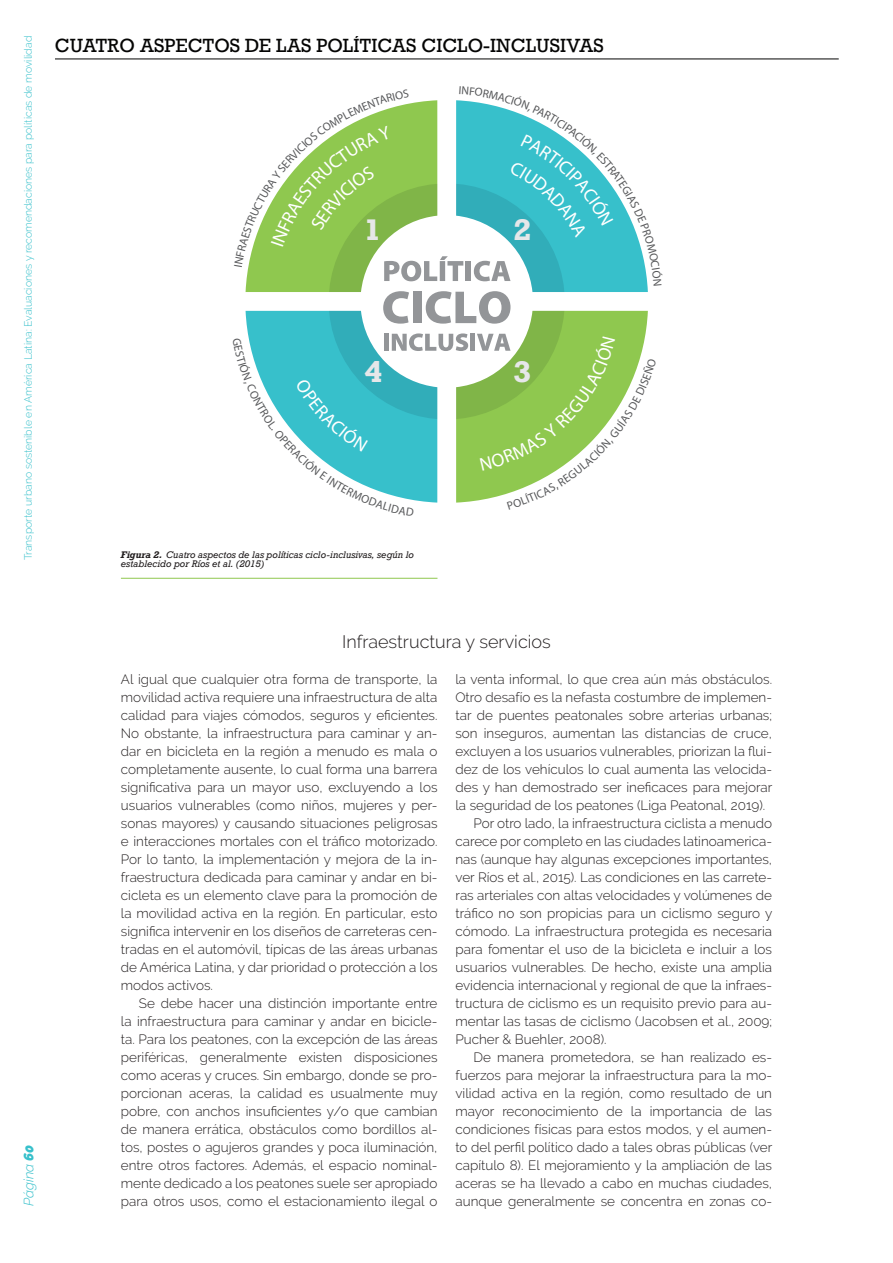
<style>
.page{position:relative;width:893px;height:1263px;background:#fff}
.page>*{position:absolute;margin:0;border:0;box-sizing:border-box;transform-origin:0 0}
.t1{font:700 28.05px "Rockwell";color:#fff}
.t2{font:18px "Rockwell";color:#050504}
.t3{font:300 18px "Raleway";color:#231f20}
.t4{font:300 13.5px/18px "Raleway";color:#231f20;text-align:justify}
.t5{font:italic 300 13.5px "Raleway";color:#37c0cb}
.t6{font:300 10.5px "Raleway";color:#37c0cb}
.t7{font:italic 9px/9px "Rockwell";color:#231f20}
.s1{font-weight:700}
.s2{font-weight:900}
</style>
<div class="page">
<hr style="left:55px;top:59px;width:784px;height:1px;background:#050504">
<hr style="left:121px;top:578px;width:316px;height:1px;background:#8fc84f">
<svg style="left:245px;top:100px;width:403px;height:403px"></svg>
<p class="t6" style="left:22px;top:560px;width:525px;rotate:-90deg">Transporte urbano sostenible en América Latina: Evaluaciones y recomendaciones para políticas de movilidad</p>
<h2 class="t2" style="left:55px;top:34px;width:550px">CUATRO ASPECTOS DE LAS POLÍTICAS CICLO-INCLUSIVAS</h2>
<h1 class="t1" style="left:364px;top:212px;width:19px">1</h1>
<h1 class="t1" style="left:513px;top:212px;width:19px">2</h1>
<h1 class="t1" style="left:364px;top:353px;width:19px">4</h1>
<h1 class="t1" style="left:513px;top:354px;width:19px">3</h1>
<p class="t7" style="left:121px;top:550px;width:295px"><span class="s1">Figura 2.</span> Cuatro aspectos de las políticas ciclo-inclusivas, según lo establecido por Ríos et al. (2015)</p>
<p class="t5" style="left:21px;top:1206px;width:63px;rotate:-90deg">Página <span class="s2">60</span></p>
<h2 class="t3" style="left:342px;top:631px;width:210px">Infraestructura y servicios</h2>
<p class="t4" style="left:121px;top:670px;width:318px">Al igual que cualquier otra forma de transporte, la movilidad activa requiere una infraestructura de alta calidad para viajes cómodos, seguros y eficientes.<br>No obstante, la infraestructura para caminar y an&shy;dar en bicicleta en la región a menudo es mala o completamente ausente, lo cual forma una barrera significativa para un mayor uso, excluyendo a los usuarios vulnerables (como niños, mujeres y per&shy;sonas mayores) y causando situaciones peligrosas e interacciones mortales con el tráfico motorizado.<br>Por lo tanto, la implementación y mejora de la in&shy;fraestructura dedicada para caminar y andar en bi&shy;cicleta es un elemento clave para la promoción de la movilidad activa en la región. En particular, esto significa intervenir en los diseños de carreteras cen&shy;tradas en el automóvil, típicas de las áreas urbanas de América Latina, y dar prioridad o protección a los modos activos.</p>
<p class="t4" style="left:121px;top:994px;width:318px;text-indent:18px">Se debe hacer una distinción importante entre la infraestructura para caminar y andar en bicicle&shy;ta. Para los peatones, con la excepción de las áreas periféricas, generalmente existen disposiciones como aceras y cruces. Sin embargo, donde se pro&shy;porcionan aceras, la calidad es usualmente muy pobre, con anchos insuficientes y/o que cambian de manera errática, obstáculos como bordillos al&shy;tos, postes o agujeros grandes y poca iluminación, entre otros factores. Además, el espacio nominal&shy;mente dedicado a los peatones suele ser apropiado para otros usos, como el estacionamiento ilegal o</p>
<p class="t4" style="left:455px;top:670px;width:318px">la venta informal, lo que crea aún más obstáculos.</p>
<p class="t4" style="left:455px;top:688px;width:318px">Otro desafío es la nefasta costumbre de implemen-</p>
<p class="t4" style="left:455px;top:706px;width:318px">tar de puentes peatonales sobre arterias urbanas;</p>
<p class="t4" style="left:455px;top:724px;width:318px">son inseguros, aumentan las distancias de cruce,</p>
<p class="t4" style="left:455px;top:742px;width:318px">excluyen a los usuarios vulnerables, priorizan la flui-</p>
<p class="t4" style="left:455px;top:760px;width:318px">dez de los vehículos lo cual aumenta las velocida-</p>
<p class="t4" style="left:455px;top:778px;width:318px">des y han demostrado ser ineficaces para mejorar</p>
<p class="t4" style="left:455px;top:796px;width:311px">la seguridad de los peatones (Liga Peatonal, 2019).</p>
<p class="t4" style="left:473px;top:814px;width:300px">Por otro lado, la infraestructura ciclista a menudo</p>
<p class="t4" style="left:455px;top:832px;width:318px">carece por completo en las ciudades latinoamerica-</p>
<p class="t4" style="left:455px;top:850px;width:318px">nas (aunque hay algunas excepciones importantes,</p>
<p class="t4" style="left:455px;top:868px;width:318px">ver Ríos et al., 2015). Las condiciones en las carrete-</p>
<p class="t4" style="left:455px;top:886px;width:318px">ras arteriales con altas velocidades y volúmenes de</p>
<p class="t4" style="left:455px;top:904px;width:318px">tráfico no son propicias para un ciclismo seguro y</p>
<p class="t4" style="left:455px;top:922px;width:318px">cómodo. La infraestructura protegida es necesaria</p>
<p class="t4" style="left:455px;top:940px;width:318px">para fomentar el uso de la bicicleta e incluir a los</p>
<p class="t4" style="left:455px;top:958px;width:318px">usuarios vulnerables. De hecho, existe una amplia</p>
<p class="t4" style="left:455px;top:976px;width:318px">evidencia internacional y regional de que la infraes-</p>
<p class="t4" style="left:455px;top:994px;width:318px">tructura de ciclismo es un requisito previo para au-</p>
<p class="t4" style="left:455px;top:1012px;width:318px">mentar las tasas de ciclismo (Jacobsen et al., 2009;</p>
<p class="t4" style="left:455px;top:1030px;width:153px">Pucher &amp; Buehler, 2008).</p>
<p class="t4" style="left:473px;top:1048px;width:300px">De manera prometedora, se han realizado es-</p>
<p class="t4" style="left:455px;top:1066px;width:318px">fuerzos para mejorar la infraestructura para la mo-</p>
<p class="t4" style="left:455px;top:1084px;width:318px">vilidad activa en la región, como resultado de un</p>
<p class="t4" style="left:455px;top:1102px;width:318px">mayor reconocimiento de la importancia de las</p>
<p class="t4" style="left:455px;top:1120px;width:318px">condiciones físicas para estos modos, y el aumen-</p>
<p class="t4" style="left:455px;top:1138px;width:318px">to del perfil político dado a tales obras públicas (ver</p>
<p class="t4" style="left:455px;top:1156px;width:318px">capítulo 8). El mejoramiento y la ampliación de las</p>
<p class="t4" style="left:455px;top:1174px;width:318px">aceras se ha llevado a cabo en muchas ciudades,</p>
<p class="t4" style="left:455px;top:1192px;width:318px">aunque generalmente se concentra en zonas co-</p>
</div>
